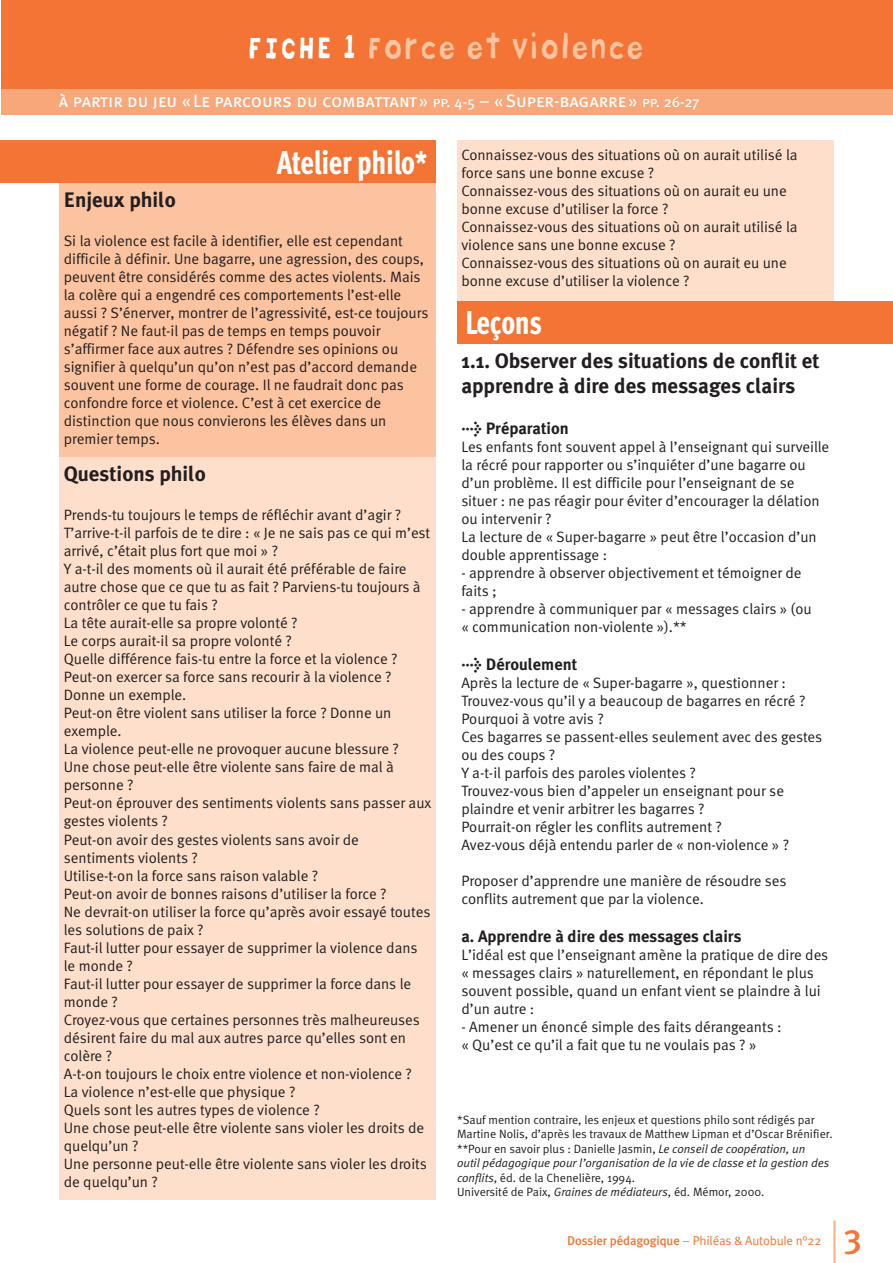
<style>
.page{position:relative;width:893px;height:1263px;background:#fff}
.page>*{position:absolute;margin:0;border:0;box-sizing:border-box;transform-origin:0 0}
.t1{font:500 34.5px "Meta Plus";color:#f37434}
.t2{font:33px "Bokka Solid";letter-spacing:-.01em;color:#fbc3a0;scale:.9 1}
.t3{font:800 33px "Meta Cond";letter-spacing:-.01em;color:#fff;scale:.9 1}
.t4{font:700 21px/25.2px "Meta Plus";color:#231f20}
.t5{font:18px "Meta Book Caps";letter-spacing:-.005em;color:#fff}
.t6{font:700 16.5px "Meta Plus";color:#231f20}
.t7{font:15px/18px "Meta Normal";color:#231f20}
.t8{font:12.75px "Meta Normal";letter-spacing:-.01em;color:#f37434}
.t9{font:12px/14.4px "Meta Normal";color:#231f20}
.s1{color:#fff}
.s2{font-size:15px}
.s3{font-style:italic}
.s4{font-family:"Meta Plus";font-weight:500}
</style>
<div class="page">
<hr style="left:833px;top:1220px;width:3px;height:43px;background:#fab58c">
<div style="left:1px;top:0;width:892px;height:89px;background:#f37434"></div>
<div style="left:1px;top:89px;width:892px;height:26px;background:#f8a77a"></div>
<div style="left:0;top:140px;width:436px;height:43px;background:#f37434"></div>
<div style="left:457px;top:301px;width:436px;height:42px;background:#f37434"></div>
<div style="left:60px;top:183px;width:376px;height:274px;background:#fbc3a0"></div>
<div style="left:60px;top:457px;width:376px;height:742px;background:#fddfcb"></div>
<div style="left:457px;top:140px;width:376px;height:161px;background:#fddfcb"></div>
<h2 class="t2" style="left:248px;top:25px;width:443px"><span class="s1">FICHE 1</span> Force et violence</h2>
<p class="t5" style="left:59px;top:90px;width:642px">à partir du jeu «Le parcours du combattant» <span class="s2">pp. 4-5</span> – «Super-bagarre» <span class="s2">pp. 26-27</span></p>
<h2 class="t3" style="left:277px;top:142px;width:169px">Atelier philo*</h2>
<h3 class="t4" style="left:64px;top:187px;width:113px">Enjeux philo</h3>
<p class="t7" style="left:64px;top:232px;width:366px">Si la violence est facile à identifier, elle est cependant difficile à définir. Une bagarre, une agression, des coups, peuvent être considérés comme des actes violents. Mais la colère qui a engendré ces comportements l’est-elle aussi ? S’énerver, montrer de l’agressivité, est-ce toujours négatif ? Ne faut-il pas de temps en temps pouvoir s’affirmer face aux autres ? Défendre ses opinions ou signifier à quelqu’un qu’on n’est pas d’accord demande souvent une forme de courage. Il ne faudrait donc pas confondre force et violence. C’est à cet exercice de distinction que nous convierons les élèves dans un premier temps.</p>
<h3 class="t4" style="left:64px;top:461px;width:143px">Questions philo</h3>
<p class="t7" style="left:64px;top:506px;width:369px">Prends-tu toujours le temps de réfléchir avant d’agir ?<br>T’arrive-t-il parfois de te dire : « Je ne sais pas ce qui m’est arrivé, c’était plus fort que moi » ?<br>Y a-t-il des moments où il aurait été préférable de faire autre chose que ce que tu as fait ? Parviens-tu toujours à contrôler ce que tu fais ?<br>La tête aurait-elle sa propre volonté ?<br>Le corps aurait-il sa propre volonté ?<br>Quelle différence fais-tu entre la force et la violence ?<br>Peut-on exercer sa force sans recourir à la violence ?<br>Donne un exemple.<br>Peut-on être violent sans utiliser la force ? Donne un exemple.<br>La violence peut-elle ne provoquer aucune blessure ?<br>Une chose peut-elle être violente sans faire de mal à personne ?<br>Peut-on éprouver des sentiments violents sans passer aux gestes violents ?<br>Peut-on avoir des gestes violents sans avoir de sentiments violents ?<br>Utilise-t-on la force sans raison valable ?<br>Peut-on avoir de bonnes raisons d’utiliser la force ?<br>Ne devrait-on utiliser la force qu’après avoir essayé toutes les solutions de paix ?<br>Faut-il lutter pour essayer de supprimer la violence dans le monde ?<br>Faut-il lutter pour essayer de supprimer la force dans le monde ?<br>Croyez-vous que certaines personnes très malheureuses désirent faire du mal aux autres parce qu’elles sont en colère ?<br>A-t-on toujours le choix entre violence et non-violence ?<br>La violence n’est-elle que physique ?<br>Quels sont les autres types de violence ?<br>Une chose peut-elle être violente sans violer les droits de quelqu’un ?<br>Une personne peut-elle être violente sans violer les droits de quelqu’un ?</p>
<p class="t7" style="left:461px;top:145px;width:338px">Connaissez-vous des situations où on aurait utilisé la force sans une bonne excuse ?<br>Connaissez-vous des situations où on aurait eu une bonne excuse d’utiliser la force ?<br>Connaissez-vous des situations où on aurait utilisé la violence sans une bonne excuse ?<br>Connaissez-vous des situations où on aurait eu une bonne excuse d’utiliser la violence ?</p>
<h2 class="t3" style="left:466px;top:303px;width:86px">Leçons</h2>
<h3 class="t4" style="left:461px;top:348px;width:360px">1.1. Observer des situations de conflit et apprendre à dire des messages clairs</h3>
<p class="t6" style="left:461px;top:419px;width:109px">&gt; Préparation</p>
<p class="t7" style="left:461px;top:438px;width:369px">Les enfants font souvent appel à l’enseignant qui surveille la récré pour rapporter ou s’inquiéter d’une bagarre ou d’un problème. Il est difficile pour l’enseignant de se situer : ne pas réagir pour éviter d’encourager la délation ou intervenir ?<br>La lecture de « Super-bagarre » peut être l’occasion d’un double apprentissage :</p>
<p class="t7" style="left:461px;top:564px;width:342px">- apprendre à observer objectivement et témoigner de faits ;</p>
<p class="t7" style="left:461px;top:600px;width:352px">- apprendre à communiquer par « messages clairs » (ou « communication non-violente »).**</p>
<p class="t6" style="left:461px;top:655px;width:117px">&gt; Déroulement</p>
<p class="t7" style="left:461px;top:673px;width:362px">Après la lecture de « Super-bagarre », questionner :<br>Trouvez-vous qu’il y a beaucoup de bagarres en récré ?<br>Pourquoi à votre avis ?<br>Ces bagarres se passent-elles seulement avec des gestes ou des coups ?<br>Y a-t-il parfois des paroles violentes ?<br>Trouvez-vous bien d’appeler un enseignant pour se plaindre et venir arbitrer les bagarres ?<br>Pourrait-on régler les conflits autrement ?<br>Avez-vous déjà entendu parler de « non-violence » ?</p>
<p class="t7" style="left:461px;top:871px;width:327px">Proposer d’apprendre une manière de résoudre ses conflits autrement que par la violence.</p>
<p class="t6" style="left:461px;top:926px;width:282px">a. Apprendre à dire des messages clairs</p>
<p class="t7" style="left:461px;top:945px;width:368px">L’idéal est que l’enseignant amène la pratique de dire des « messages clairs » naturellement, en répondant le plus souvent possible, quand un enfant vient se plaindre à lui d’un autre :</p>
<p class="t7" style="left:461px;top:1017px;width:322px">- Amener un énoncé simple des faits dérangeants : « Qu’est ce qu’il a fait que tu ne voulais pas ? »</p>
<p class="t9" style="left:457px;top:1112px;width:377px">*Sauf mention contraire, les enjeux et questions philo sont rédigés par Martine Nolis, d’après les travaux de Matthew Lipman et d’Oscar Brénifier. **Pour en savoir plus : Danielle Jasmin, <span class="s3">Le conseil de coopération, un<br>outil pédagogique pour l’organisation de la vie de classe et la gestion des conflits</span>, éd. de la Chenelière, 1994.<br>Université de Paix, <span class="s3">Graines de médiateurs</span>, éd. Mémor, 2000.</p>
<p class="t8" style="left:567px;top:1233px;width:256px"><span class="s4">Dossier pédagogique</span> – Philéas &amp; Autobule n°22</p>
<h1 class="t1" style="left:844px;top:1216px;width:19px">3</h1>
</div>
